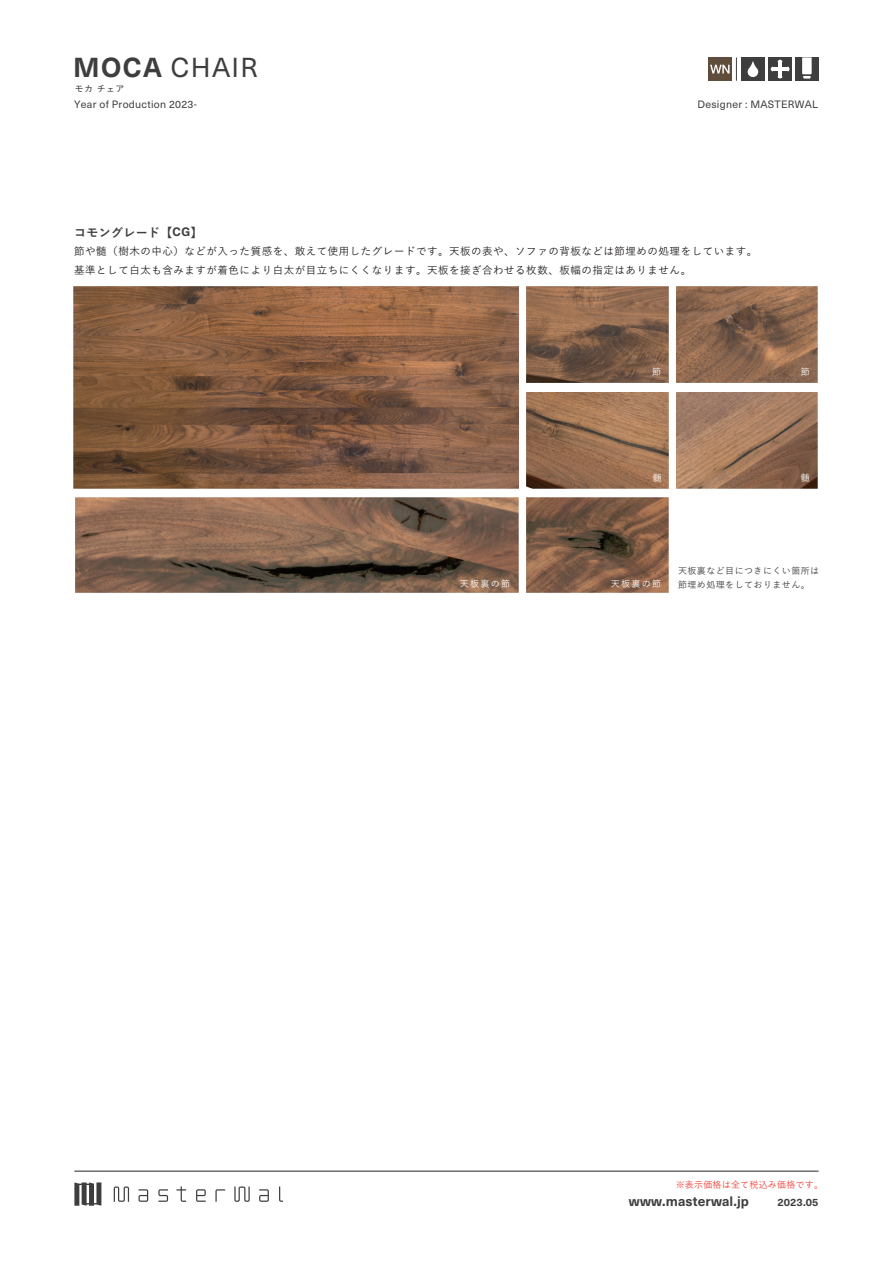
<style>
.page{position:relative;width:893px;height:1263px;background:#fff}
.page>*{position:absolute;margin:0;border:0;box-sizing:border-box;transform-origin:0 0}
.t1{font:27px "Neue Haas Unica W1 G";letter-spacing:.05em;color:#3e3e3f}
.t2{font:700 13.5px "Neue Haas Unica W1 G";letter-spacing:.01em;color:#3e3e3f}
.t3{font:700 12px "Yu Go";letter-spacing:.025em;color:#3e3e3f}
.t4{font:500 10.5px/19.5px "Yu Go";letter-spacing:.05em;color:#231f20}
.t5{font:10.5px "Neue Haas Unica W1 G";letter-spacing:.025em;color:#3e3e3f}
.t6{font:700 10.5px "Neue Haas Unica W1 G";letter-spacing:.01em;color:#3e3e3f}
.t7{font:500 9px/13.5px "Yu Go";letter-spacing:.05em;color:#3e3e3f}
.t8{font:500 9px "Yu Go";letter-spacing:.025em;color:#ee3e35}
.t9{font:500 9px "Yu Go";letter-spacing:.15em;color:#fff}
.t10{font:500 9px "Yu Go";color:#231f20}
.s1{font-weight:700}
.s2{font-family:"Neue Haas Unica W1 G"}
</style>
<div class="page">
<svg style="left:114px;top:1186px;width:15px;height:16px"></svg>
<svg style="left:139px;top:1189px;width:9px;height:13px"></svg>
<svg style="left:158px;top:1189px;width:10px;height:13px"></svg>
<svg style="left:176px;top:1186px;width:10px;height:16px"></svg>
<svg style="left:196px;top:1189px;width:10px;height:13px"></svg>
<svg style="left:215px;top:1189px;width:10px;height:13px"></svg>
<svg style="left:234px;top:1186px;width:16px;height:16px"></svg>
<svg style="left:259px;top:1189px;width:10px;height:13px"></svg>
<svg style="left:279px;top:1186px;width:4px;height:16px"></svg>
<svg style="left:74px;top:1182px;width:27px;height:24px"></svg>
<hr style="left:74px;top:1170px;width:745px;height:2px;background:#3e3e3f">
<img style="left:676px;top:287px;width:142px;height:95px">
<img style="left:676px;top:393px;width:142px;height:95px">
<img style="left:527px;top:287px;width:141px;height:95px">
<img style="left:527px;top:393px;width:141px;height:95px">
<img style="left:74px;top:287px;width:444px;height:201px">
<img style="left:75px;top:498px;width:443px;height:95px">
<img style="left:526px;top:498px;width:142px;height:95px">
<div style="left:708px;top:57px;width:24px;height:24px;background:#5f4c3b"></div>
<svg style="left:710px;top:65px;width:19px;height:9px"></svg>
<svg style="left:736px;top:57px;width:1px;height:24px"></svg>
<div style="left:741px;top:57px;width:23px;height:24px;background:#3e3e3f"></div>
<svg style="left:748px;top:61px;width:10px;height:16px"></svg>
<div style="left:768px;top:57px;width:24px;height:24px;background:#3e3e3f"></div>
<svg style="left:770px;top:59px;width:20px;height:20px"></svg>
<div style="left:795px;top:57px;width:24px;height:24px;background:#3e3e3f"></div>
<svg style="left:802px;top:57px;width:10px;height:22px"></svg>
<h1 class="t1" style="left:73px;top:47px;width:186px"><span class="s1">MOCA</span> CHAIR</h1>
<p class="t10" style="left:75px;top:80px;width:51px">モカ チェア</p>
<p class="t5" style="left:74px;top:97px;width:124px">Year of Production 2023-</p>
<p class="t5" style="left:698px;top:97px;width:122px">Designer : MASTERWAL</p>
<p class="t3" style="left:74px;top:226px;width:130px">コモングレード【<span class="s2">CG</span>】</p>
<p class="t4" style="left:74px;top:240px;width:685px">節や髄（樹木の中心）などが入った質感を、敢えて使用したグレードです。天板の表や、ソファの背板などは節埋めの処理をしています。基準として白太も含みますが着色により白太が目立ちにくくなります。天板を接ぎ合わせる枚数、板幅の指定はありません。</p>
<p class="t9" style="left:652px;top:363px;width:10px">節</p>
<p class="t9" style="left:801px;top:363px;width:10px">節</p>
<p class="t9" style="left:653px;top:469px;width:10px">髄</p>
<p class="t9" style="left:801px;top:469px;width:10px">髄</p>
<p class="t9" style="left:460px;top:575px;width:52px">天板裏の節</p>
<p class="t9" style="left:611px;top:575px;width:52px">天板裏の節</p>
<p class="t7" style="left:678px;top:563px;width:143px">天板裏など目につきにくい箇所は節埋め処理をしておりません。</p>
<p class="t8" style="left:676px;top:1176px;width:149px">※表示価格は全て税込み価格です。</p>
<p class="t6" style="left:777px;top:1194px;width:43px">2023.05</p>
<p class="t2" style="left:629px;top:1190px;width:122px">www.masterwal.jp</p>
</div>
